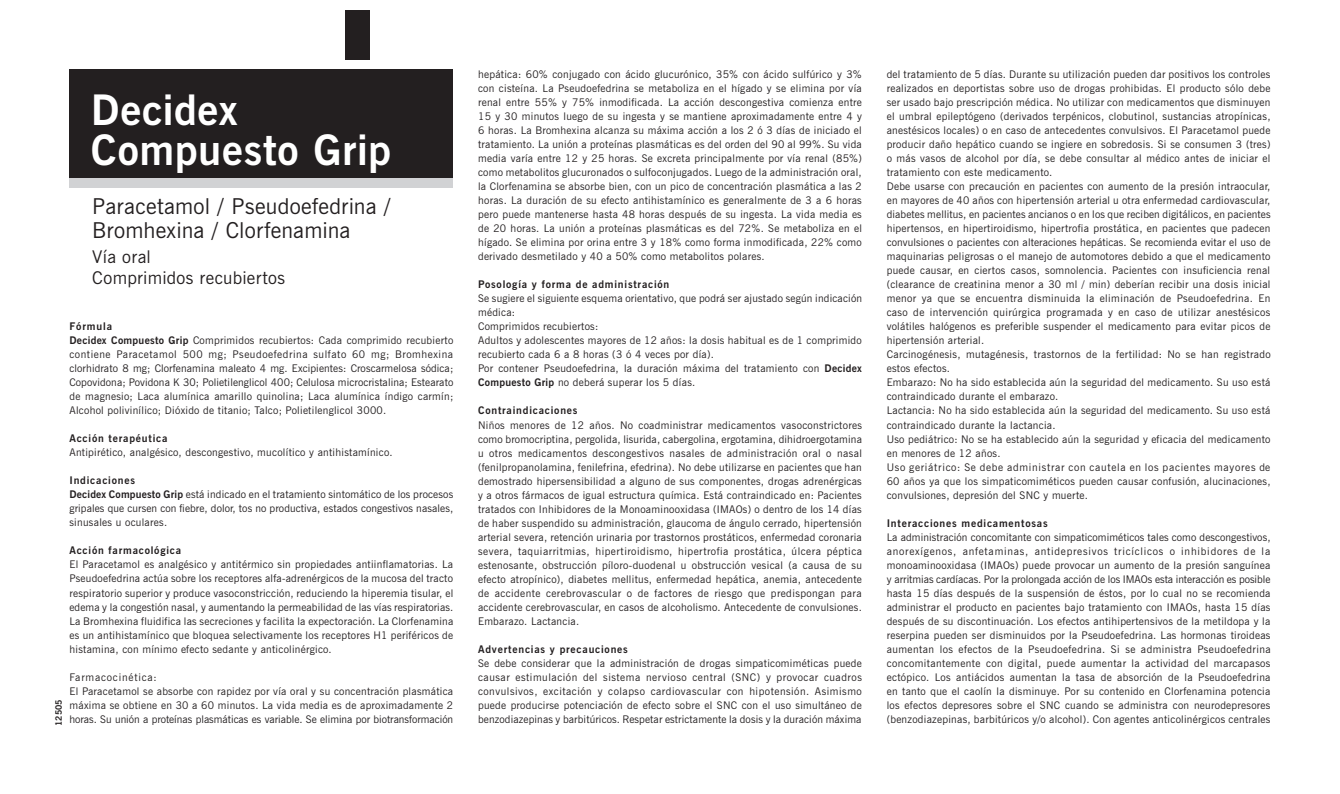
<style>
.page{position:relative;width:1340px;height:794px;background:#fff}
.page>*{position:absolute;margin:0;border:0;box-sizing:border-box;transform-origin:0 0}
.t1{font:700 42px "News Gothic BT";letter-spacing:.015em;color:#fff}
.t2{font:21.88px "News Gothic BT";letter-spacing:.01em;color:#231f20}
.t3{font:17.5px "News Gothic BT";letter-spacing:.02em;color:#231f20}
.t4{font:10.5px/14px "News Gothic BT";letter-spacing:.025em;color:#231f20;text-align:justify}
.t5{font:700 10.5px "News Gothic BT";letter-spacing:.075em;color:#231f20}
.t6{font:10.5px "News Gothic BT";letter-spacing:.075em;color:#231f20}
.t7{font:700 8.75px "News Gothic BT";color:#231f20}
.s1{font-weight:700}
</style>
<div class="page">
<div style="left:345px;top:10px;width:25px;height:50px;background:#231f20"></div>
<div style="left:69px;top:69px;width:384px;height:109px;background:#231f20"></div>
<div style="left:69px;top:178px;width:384px;height:10px;background:#d1d2d4"></div>
<p class="t1" style="left:91px;top:84px;width:148px">Decidex</p>
<p class="t1" style="left:91px;top:124px;width:302px">Compuesto Grip</p>
<p class="t2" style="left:92px;top:193px;width:299px">Paracetamol / Pseudoefedrina /</p>
<p class="t2" style="left:92px;top:217px;width:260px">Bromhexina / Clorfenamina</p>
<p class="t3" style="left:92px;top:246px;width:60px">Vía oral</p>
<p class="t3" style="left:92px;top:267px;width:194px">Comprimidos recubiertos</p>
<p class="t5" style="left:69px;top:320px;width:44px">Fórmula</p>
<p class="t4" style="left:69px;top:333px;width:385px"><span class="s1">Decidex Compuesto Grip</span> Comprimidos recubiertos: Cada comprimido recubierto contiene Paracetamol 500 mg; Pseudoefedrina sulfato 60 mg; Bromhexina clorhidrato 8 mg; Clorfenamina maleato 4 mg. Excipientes: Croscarmelosa sódica; Copovidona; Povidona K 30; Polietilenglicol 400; Celulosa microcristalina; Estearato de magnesio; Laca alumínica amarillo quinolina; Laca alumínica índigo carmín; Alcohol polivinílico; Dióxido de titanio; Talco; Polietilenglicol 3000.</p>
<p class="t5" style="left:69px;top:432px;width:99px">Acción terapéutica</p>
<p class="t4" style="left:69px;top:445px;width:324px">Antipirético, analgésico, descongestivo, mucolítico y antihistamínico.</p>
<p class="t5" style="left:69px;top:474px;width:67px">Indicaciones</p>
<p class="t4" style="left:69px;top:487px;width:385px"><span class="s1">Decidex Compuesto Grip</span> está indicado en el tratamiento sintomático de los procesos gripales que cursen con fiebre, dolor, tos no productiva, estados congestivos nasales, sinusales u oculares.</p>
<p class="t5" style="left:69px;top:544px;width:113px">Acción farmacológica</p>
<p class="t4" style="left:69px;top:557px;width:385px">El Paracetamol es analgésico y antitérmico sin propiedades antiinflamatorias. La Pseudoefedrina actúa sobre los receptores alfa-adrenérgicos de la mucosa del tracto respiratorio superior y produce vasoconstricción, reduciendo la hiperemia tisular, el edema y la congestión nasal, y aumentando la permeabilidad de las vías respiratorias.<br>La Bromhexina fluidifica las secreciones y facilita la expectoración. La Clorfenamina es un antihistamínico que bloquea selectivamente los receptores H1 periféricos de histamina, con mínimo efecto sedante y anticolinérgico.</p>
<p class="t6" style="left:69px;top:670px;width:89px">Farmacocinética:</p>
<p class="t4" style="left:69px;top:684px;width:385px">El Paracetamol se absorbe con rapidez por vía oral y su concentración plasmática máxima se obtiene en 30 a 60 minutos. La vida media es de aproximadamente 2 horas. Su unión a proteínas plasmáticas es variable. Se elimina por biotransformación</p>
<p class="t7" style="left:53px;top:726px;width:28px;rotate:-90deg">12505</p>
<p class="t4" style="left:478px;top:67px;width:385px">hepática: 60% conjugado con ácido glucurónico, 35% con ácido sulfúrico y 3% con cisteína. La Pseudoefedrina se metaboliza en el hígado y se elimina por vía renal entre 55% y 75% inmodificada. La acción descongestiva comienza entre 15 y 30 minutos luego de su ingesta y se mantiene aproximadamente entre 4 y 6 horas. La Bromhexina alcanza su máxima acción a los 2 ó 3 días de iniciado el tratamiento. La unión a proteínas plasmáticas es del orden del 90 al 99%. Su vida media varía entre 12 y 25 horas. Se excreta principalmente por vía renal (85%) como metabolitos glucuronados o sulfoconjugados. Luego de la administración oral, la Clorfenamina se absorbe bien, con un pico de concentración plasmática a las 2 horas. La duración de su efecto antihistamínico es generalmente de 3 a 6 horas pero puede mantenerse hasta 48 horas después de su ingesta. La vida media es de 20 horas. La unión a proteínas plasmáticas es del 72%. Se metaboliza en el hígado. Se elimina por orina entre 3 y 18% como forma inmodificada, 22% como derivado desmetilado y 40 a 50% como metabolitos polares.</p>
<p class="t5" style="left:478px;top:278px;width:193px">Posología y forma de administración</p>
<p class="t4" style="left:478px;top:291px;width:385px">Se sugiere el siguiente esquema orientativo, que podrá ser ajustado según indicación médica:</p>
<p class="t4" style="left:478px;top:319px;width:122px">Comprimidos recubiertos:</p>
<p class="t4" style="left:478px;top:333px;width:385px">Adultos y adolescentes mayores de 12 años: la dosis habitual es de 1 comprimido recubierto cada 6 a 8 horas (3 ó 4 veces por día).</p>
<p class="t4" style="left:478px;top:361px;width:385px">Por contener Pseudoefedrina, la duración máxima del tratamiento con <span class="s1">Decidex<br>Compuesto Grip</span> no deberá superar los 5 días.</p>
<p class="t5" style="left:478px;top:404px;width:101px">Contraindicaciones</p>
<p class="t4" style="left:478px;top:418px;width:385px">Niños menores de 12 años. No coadministrar medicamentos vasoconstrictores como bromocriptina, pergolida, lisurida, cabergolina, ergotamina, dihidroergotamina u otros medicamentos descongestivos nasales de administración oral o nasal (fenilpropanolamina, fenilefrina, efedrina). No debe utilizarse en pacientes que han demostrado hipersensibilidad a alguno de sus componentes, drogas adrenérgicas y a otros fármacos de igual estructura química. Está contraindicado en: Pacientes tratados con Inhibidores de la Monoaminooxidasa (IMAOs) o dentro de los 14 días de haber suspendido su administración, glaucoma de ángulo cerrado, hipertensión arterial severa, retención urinaria por trastornos prostáticos, enfermedad coronaria severa, taquiarritmias, hipertiroidismo, hipertrofia prostática, úlcera péptica estenosante, obstrucción píloro-duodenal u obstrucción vesical (a causa de su efecto atropínico), diabetes mellitus, enfermedad hepática, anemia, antecedente de accidente cerebrovascular o de factores de riesgo que predispongan para accidente cerebrovascular, en casos de alcoholismo. Antecedente de convulsiones.<br>Embarazo. Lactancia.</p>
<p class="t5" style="left:478px;top:643px;width:151px">Advertencias y precauciones</p>
<p class="t4" style="left:478px;top:656px;width:385px">Se debe considerar que la administración de drogas simpaticomiméticas puede causar estimulación del sistema nervioso central (SNC) y provocar cuadros convulsivos, excitación y colapso cardiovascular con hipotensión. Asimismo puede producirse potenciación de efecto sobre el SNC con el uso simultáneo de benzodiazepinas y barbitúricos. Respetar estrictamente la dosis y la duración máxima</p>
<p class="t4" style="left:886px;top:67px;width:385px">del tratamiento de 5 días. Durante su utilización pueden dar positivos los controles realizados en deportistas sobre uso de drogas prohibidas. El producto sólo debe ser usado bajo prescripción médica. No utilizar con medicamentos que disminuyen el umbral epileptógeno (derivados terpénicos, clobutinol, sustancias atropínicas, anestésicos locales) o en caso de antecedentes convulsivos. El Paracetamol puede producir daño hepático cuando se ingiere en sobredosis. Si se consumen 3 (tres) o más vasos de alcohol por día, se debe consultar al médico antes de iniciar el tratamiento con este medicamento.</p>
<p class="t4" style="left:886px;top:179px;width:385px">Debe usarse con precaución en pacientes con aumento de la presión intraocular, en mayores de 40 años con hipertensión arterial u otra enfermedad cardiovascular, diabetes mellitus, en pacientes ancianos o en los que reciben digitálicos, en pacientes hipertensos, en hipertiroidismo, hipertrofia prostática, en pacientes que padecen convulsiones o pacientes con alteraciones hepáticas. Se recomienda evitar el uso de maquinarias peligrosas o el manejo de automotores debido a que el medicamento puede causar, en ciertos casos, somnolencia. Pacientes con insuficiencia renal (clearance de creatinina menor a 30 ml / min) deberían recibir una dosis inicial menor ya que se encuentra disminuida la eliminación de Pseudoefedrina. En caso de intervención quirúrgica programada y en caso de utilizar anestésicos volátiles halógenos es preferible suspender el medicamento para evitar picos de hipertensión arterial.</p>
<p class="t4" style="left:886px;top:347px;width:385px">Carcinogénesis, mutagénesis, trastornos de la fertilidad: No se han registrado estos efectos.</p>
<p class="t4" style="left:886px;top:375px;width:385px">Embarazo: No ha sido establecida aún la seguridad del medicamento. Su uso está contraindicado durante el embarazo.</p>
<p class="t4" style="left:886px;top:403px;width:385px">Lactancia: No ha sido establecida aún la seguridad del medicamento. Su uso está contraindicado durante la lactancia.</p>
<p class="t4" style="left:886px;top:432px;width:385px">Uso pediátrico: No se ha establecido aún la seguridad y eficacia del medicamento en menores de 12 años.</p>
<p class="t4" style="left:886px;top:460px;width:385px">Uso geriátrico: Se debe administrar con cautela en los pacientes mayores de 60 años ya que los simpaticomiméticos pueden causar confusión, alucinaciones, convulsiones, depresión del SNC y muerte.</p>
<p class="t5" style="left:886px;top:516px;width:162px">Interacciones medicamentosas</p>
<p class="t4" style="left:886px;top:530px;width:385px">La administración concomitante con simpaticomiméticos tales como descongestivos, anorexígenos, anfetaminas, antidepresivos tricíclicos o inhibidores de la monoaminooxidasa (IMAOs) puede provocar un aumento de la presión sanguínea y arritmias cardíacas. Por la prolongada acción de los IMAOs esta interacción es posible hasta 15 días después de la suspensión de éstos, por lo cual no se recomienda administrar el producto en pacientes bajo tratamiento con IMAOs, hasta 15 días después de su discontinuación. Los efectos antihipertensivos de la metildopa y la reserpina pueden ser disminuidos por la Pseudoefedrina. Las hormonas tiroideas aumentan los efectos de la Pseudoefedrina. Si se administra Pseudoefedrina concomitantemente con digital, puede aumentar la actividad del marcapasos ectópico. Los antiácidos aumentan la tasa de absorción de la Pseudoefedrina en tanto que el caolín la disminuye. Por su contenido en Clorfenamina potencia los efectos depresores sobre el SNC cuando se administra con neurodepresores (benzodiazepinas, barbitúricos y/o alcohol). Con agentes anticolinérgicos centrales</p>
</div>
